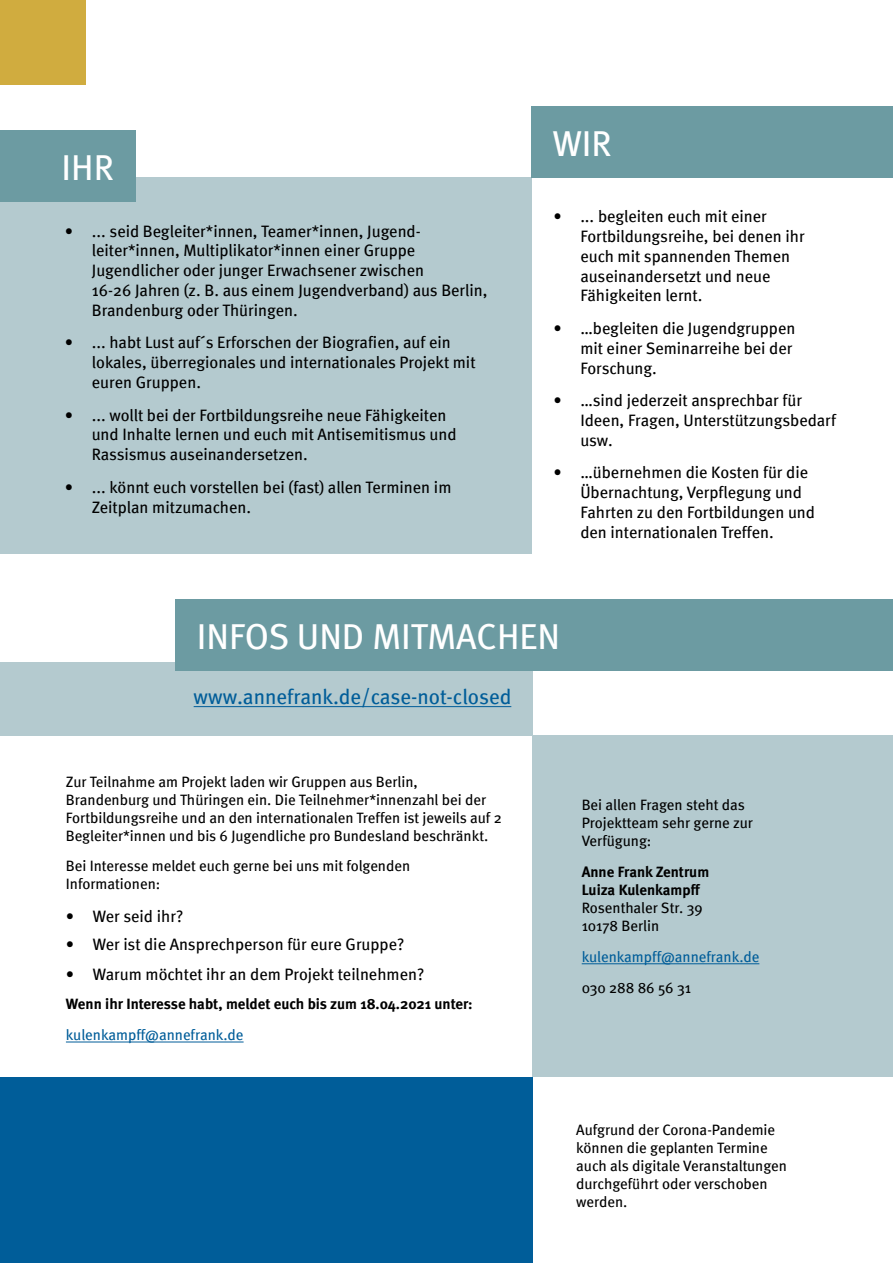
<style>
.page{position:relative;width:893px;height:1263px;background:#fff}
.page>*{position:absolute;margin:0;border:0;box-sizing:border-box;transform-origin:0 0}
.t1{font:36px "Meta Book CE";color:#fff}
.Fliesstext{font:21px "Meta Book CE";color:#005d99}
.t2{font:16.5px/19.8px "Meta Book CE";color:#000}
.Fliesstext-2{font:15px/18px "Meta Book CE";color:#000}
.text_linksbündig{font:15px/18px "Meta Book CE";color:#000}
.text_linksbündig-2{font:700 15px/18px "Meta Book CE";color:#000}
.Fliesstext-3{font:700 15px "Meta Book CE";color:#000}
.Fliesstext-4{font:15px "Meta Book CE";color:#005d99}
.s1{font-weight:400}
</style>
<div class="page">
<div style="left:0;top:0;width:85px;height:85px;background:#d0ac3f"></div>
<div style="left:533px;top:736px;width:360px;height:341px;background:#b4cacf"></div>
<div style="left:0;top:177px;width:531px;height:377px;background:#b4cacf"></div>
<div style="left:0;top:131px;width:135px;height:71px;background:#6c9ba2"></div>
<div style="left:531px;top:106px;width:362px;height:71px;background:#6c9ba2"></div>
<div style="left:0;top:1077px;width:533px;height:186px;background:#005d99"></div>
<div style="left:0;top:662px;width:533px;height:74px;background:#b4cacf"></div>
<hr style="left:194px;top:706px;width:317px;height:1px;background:#005d99">
<hr style="left:66px;top:1042px;width:178px;height:1px;background:#005d99">
<hr style="left:582px;top:963px;width:177px;height:1px;background:#005d99">
<div style="left:176px;top:600px;width:717px;height:71px;background:#6c9ba2"></div>
<h1 class="t1" style="left:62px;top:146px;width:54px">IHR</h1>
<p class="t2" style="left:92px;top:221px;width:397px;text-indent:-27px">• ... seid Begleiter*innen, Teamer*innen, Jugend&shy;leiter*innen, Multiplikator*innen einer Gruppe Jugendlicher oder junger Erwachsener zwischen<br>16-26 Jahren (z. B. aus einem Jugendverband) aus Berlin, Brandenburg oder Thüringen.</p>
<p class="t2" style="left:92px;top:333px;width:385px;text-indent:-27px">• ... habt Lust auf´s Erforschen der Biografien, auf ein lokales, überregionales und internationales Projekt mit euren Gruppen.</p>
<p class="t2" style="left:92px;top:405px;width:366px;text-indent:-27px">• ... wollt bei der Fortbildungsreihe neue Fähigkeiten und Inhalte lernen und euch mit Antisemitismus und<br>Rassismus auseinandersetzen.</p>
<p class="t2" style="left:92px;top:477px;width:361px;text-indent:-27px">• ... könnt euch vorstellen bei (fast) allen Terminen im<br>Zeitplan mitzumachen.</p>
<h1 class="t1" style="left:553px;top:121px;width:60px">WIR</h1>
<p class="t2" style="left:580px;top:206px;width:226px;text-indent:-27px">• ... begleiten euch mit einer<br>Fortbildungsreihe, bei denen ihr euch mit spannenden Themen auseinandersetzt und neue<br>Fähigkeiten lernt.</p>
<p class="t2" style="left:580px;top:318px;width:217px;text-indent:-27px">• …begleiten die Jugendgruppen mit einer Seminarreihe bei der<br>Forschung.</p>
<p class="t2" style="left:580px;top:390px;width:257px;text-indent:-27px">• …sind jederzeit ansprechbar für<br>Ideen, Fragen, Unterstützungsbedarf usw.</p>
<p class="t2" style="left:580px;top:462px;width:236px;text-indent:-27px">• …übernehmen die Kosten für die<br>Übernachtung, Verpflegung und<br>Fahrten zu den Fortbildungen und den internationalen Treffen.</p>
<h1 class="t1" style="left:197px;top:615px;width:365px">INFOS UND MITMACHEN</h1>
<p class="Fliesstext" style="left:194px;top:684px;width:319px">www.annefrank.de/case-not-closed</p>
<p class="Fliesstext-2" style="left:66px;top:772px;width:437px">Zur Teilnahme am Projekt laden wir Gruppen aus Berlin, Brandenburg und Thüringen ein. Die Teilnehmer*innenzahl bei der Fortbildungsreihe und an den internationalen Treffen ist jeweils auf 2<br>Begleiter*innen und bis 6 Jugendliche pro Bundesland beschränkt.</p>
<p class="Fliesstext-2" style="left:66px;top:857px;width:346px">Bei Interesse meldet euch gerne bei uns mit folgenden<br>Informationen:</p>
<p class="t2" style="left:66px;top:906px;width:119px">• Wer seid ihr?</p>
<p class="t2" style="left:66px;top:934px;width:340px">• Wer ist die Ansprechperson für eure Gruppe?</p>
<p class="t2" style="left:66px;top:964px;width:360px">• Warum möchtet ihr an dem Projekt teilnehmen?</p>
<p class="Fliesstext-3" style="left:66px;top:994px;width:408px">Wenn ihr Interesse habt, meldet euch bis zum 18.04.2021 unter:</p>
<p class="Fliesstext-4" style="left:66px;top:1025px;width:179px">kulenkampff@annefrank.de</p>
<p class="Fliesstext-2" style="left:582px;top:796px;width:173px">Bei allen Fragen steht das<br>Projektteam sehr gerne zur<br>Verfügung:</p>
<p class="text_linksbündig-2" style="left:582px;top:863px;width:129px">Anne Frank Zentrum<br>Luiza Kulenkampff<br><span class="s1">Rosenthaler Str. 39<br>10178 Berlin</span></p>
<p class="Fliesstext-4" style="left:582px;top:947px;width:179px">kulenkampff@annefrank.de</p>
<p class="Fliesstext-2" style="left:582px;top:978px;width:111px">030 288 86 56 31</p>
<p class="text_linksbündig" style="left:576px;top:1120px;width:212px">Aufgrund der Corona-Pandemie können die geplanten Termine auch als digitale Veranstaltungen durchgeführt oder verschoben werden.</p>
</div>
